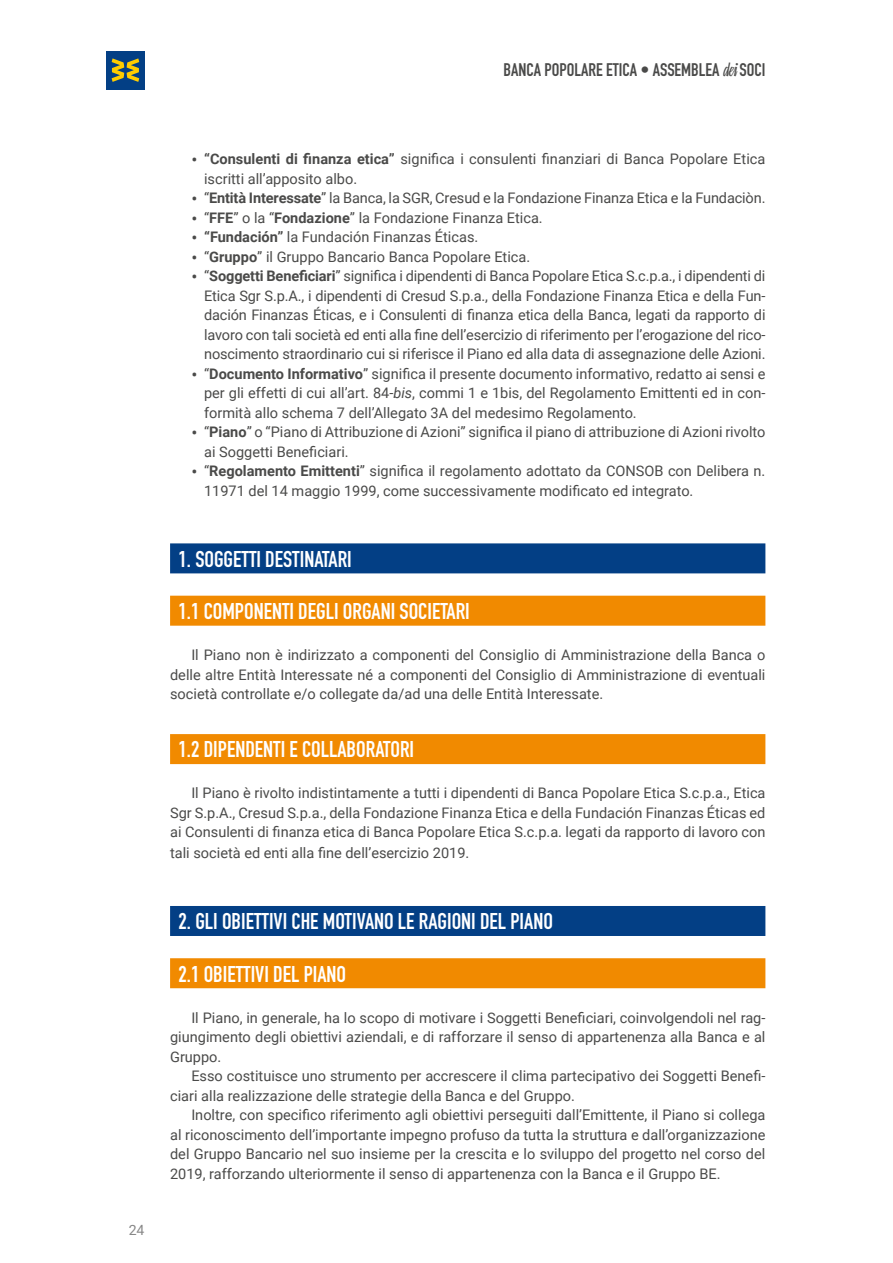
<style>
.page{position:relative;width:893px;height:1263px;background:#fff}
.page>*{position:absolute;margin:0;border:0;box-sizing:border-box;transform-origin:0 0}
.t1{font:22.5px "DIN Engschrift Std";color:#fff}
.t2{font:18px "DIN Engschrift Std";color:#4a4a49}
.t3{font:14.55px/19.5px "Roboto";color:#4a4a49;text-align:justify}
.t4{font:14.1px "Roboto";color:#878787}
.s1{font-family:"Linotype Gneisenauette";font-weight:300}
.s2{font-size:18px}
.s3{font-weight:700}
.s4{font-style:italic}
</style>
<div class="page">
<div style="left:106px;top:51px;width:39px;height:38px;background:#033f85"></div>
<svg style="left:112px;top:58px;width:27px;height:24px"></svg>
<div style="left:170px;top:543px;width:595px;height:30px;background:#033f85"></div>
<div style="left:170px;top:596px;width:595px;height:30px;background:#f18a00"></div>
<div style="left:170px;top:734px;width:595px;height:30px;background:#f18a00"></div>
<div style="left:170px;top:906px;width:595px;height:30px;background:#033f85"></div>
<div style="left:170px;top:958px;width:595px;height:30px;background:#f18a00"></div>
<p class="t2" style="left:504px;top:59px;width:263px">BANCA POPOLARE ETICA • ASSEMBLEA <span class="s1">dei</span> SOCI</p>
<p class="t4" style="left:129px;top:1220px;width:17px">24</p>
<p class="t3" style="left:204px;top:149px;width:563px;text-indent:-13px"><span class="s2">•</span> <span class="s3">“Consulenti di finanza etica”</span> significa i consulenti finanziari di Banca Popolare Etica iscritti all’apposito albo.</p>
<p class="t3" style="left:191px;top:188px;width:576px"><span class="s2">•</span> “<span class="s3">Entità Interessate</span>” la Banca, la SGR, Cresud e la Fondazione Finanza Etica e la Fundaciòn.</p>
<p class="t3" style="left:191px;top:207px;width:353px"><span class="s2">•</span> “<span class="s3">FFE</span>” o la “<span class="s3">Fondazione</span>” la Fondazione Finanza Etica.</p>
<p class="t3" style="left:191px;top:227px;width:288px"><span class="s2">•</span> <span class="s3">“Fundación”</span> la Fundación Finanzas Éticas.</p>
<p class="t3" style="left:191px;top:246px;width:340px"><span class="s2">•</span> “<span class="s3">Gruppo</span>” il Gruppo Bancario Banca Popolare Etica.</p>
<p class="t3" style="left:204px;top:266px;width:563px;text-indent:-13px"><span class="s2">•</span> “<span class="s3">Soggetti Beneficiari</span>” significa i dipendenti di Banca Popolare Etica S.c.p.a., i dipendenti di Etica Sgr S.p.A., i dipendenti di Cresud S.p.a., della Fondazione Finanza Etica e della Fun&shy;dación Finanzas Éticas, e i Consulenti di finanza etica della Banca, legati da rapporto di lavoro con tali società ed enti alla fine dell’esercizio di riferimento per l’erogazione del rico&shy;noscimento straordinario cui si riferisce il Piano ed alla data di assegnazione delle Azioni.</p>
<p class="t3" style="left:204px;top:363px;width:563px;text-indent:-13px"><span class="s2">•</span> “<span class="s3">Documento Informativo</span>” significa il presente documento informativo, redatto ai sensi e per gli effetti di cui all’art. 84-<span class="s4">bis</span>, commi 1 e 1bis, del Regolamento Emittenti ed in con&shy;formità allo schema 7 dell’Allegato 3A del medesimo Regolamento.</p>
<p class="t3" style="left:204px;top:422px;width:563px;text-indent:-13px"><span class="s2">•</span> “<span class="s3">Piano</span>” o “Piano di Attribuzione di Azioni” significa il piano di attribuzione di Azioni rivolto ai Soggetti Beneficiari.</p>
<p class="t3" style="left:204px;top:461px;width:563px;text-indent:-13px"><span class="s2">•</span> “<span class="s3">Regolamento Emittenti</span>” significa il regolamento adottato da CONSOB con Delibera n.<br>11971 del 14 maggio 1999, come successivamente modificato ed integrato.</p>
<h1 class="t1" style="left:179px;top:546px;width:175px">1. SOGGETTI DESTINATARI</h1>
<h1 class="t1" style="left:179px;top:598px;width:293px">1.1 COMPONENTI DEGLI ORGANI SOCIETARI</h1>
<p class="t3" style="left:170px;top:645px;width:597px;text-indent:21px">Il Piano non è indirizzato a componenti del Consiglio di Amministrazione della Banca o delle altre Entità Interessate né a componenti del Consiglio di Amministrazione di eventuali società controllate e/o collegate da/ad una delle Entità Interessate.</p>
<h1 class="t1" style="left:179px;top:736px;width:237px">1.2 DIPENDENTI E COLLABORATORI</h1>
<p class="t3" style="left:170px;top:783px;width:597px;line-height:20px;text-indent:21px">Il Piano è rivolto indistintamente a tutti i dipendenti di Banca Popolare Etica S.c.p.a., Etica Sgr S.p.A., Cresud S.p.a., della Fondazione Finanza Etica e della Fundación Finanzas Éticas ed ai Consulenti di finanza etica di Banca Popolare Etica S.c.p.a. legati da rapporto di lavoro con tali società ed enti alla fine dell’esercizio 2019.</p>
<h1 class="t1" style="left:179px;top:908px;width:376px">2. GLI OBIETTIVI CHE MOTIVANO LE RAGIONI DEL PIANO</h1>
<h1 class="t1" style="left:179px;top:960px;width:169px">2.1 OBIETTIVI DEL PIANO</h1>
<p class="t3" style="left:170px;top:1007px;width:597px;text-indent:21px">Il Piano, in generale, ha lo scopo di motivare i Soggetti Beneficiari, coinvolgendoli nel rag&shy;giungimento degli obiettivi aziendali, e di rafforzare il senso di appartenenza alla Banca e al Gruppo.</p>
<p class="t3" style="left:170px;top:1066px;width:597px;text-indent:21px">Esso costituisce uno strumento per accrescere il clima partecipativo dei Soggetti Benefi&shy;ciari alla realizzazione delle strategie della Banca e del Gruppo.</p>
<p class="t3" style="left:170px;top:1105px;width:597px;text-indent:21px">Inoltre, con specifico riferimento agli obiettivi perseguiti dall’Emittente, il Piano si collega al riconoscimento dell’importante impegno profuso da tutta la struttura e dall’organizzazione del Gruppo Bancario nel suo insieme per la crescita e lo sviluppo del progetto nel corso del 2019, rafforzando ulteriormente il senso di appartenenza con la Banca e il Gruppo BE.</p>
</div>
